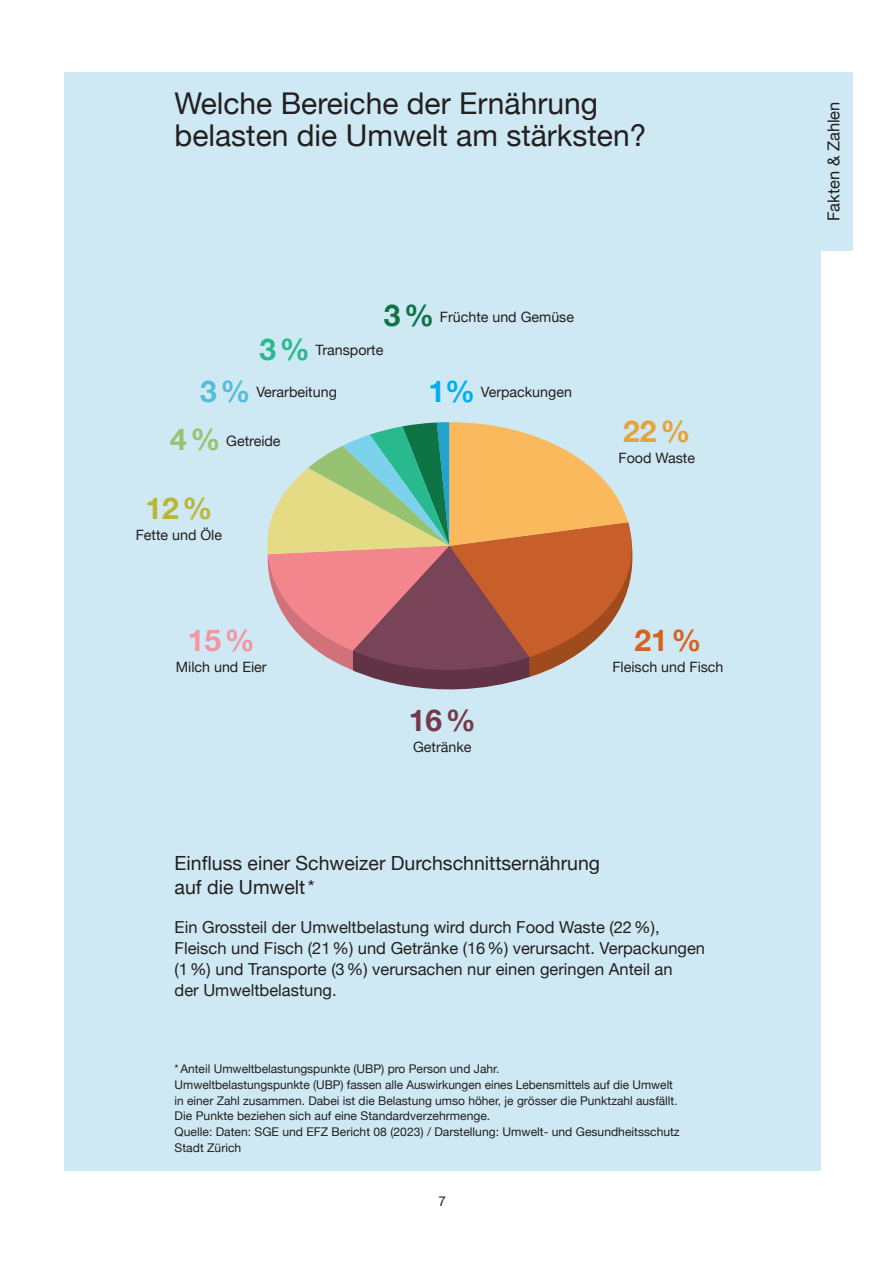
<style>
.page{position:relative;width:893px;height:1263px;background:#fff}
.page>*{position:absolute;margin:0;border:0;box-sizing:border-box;transform-origin:0 0}
.Titel_mittel{font:30px/31.5px "Helvetica Neue";color:#231f20}
.Beschriftung_Piktos_2{font:700 30px "Helvetica Neue";color:#e9a13a}
.Beschriftung_Piktos_2-2{font:700 30px "Helvetica Neue";color:#d66120}
.Beschriftung_Piktos_2-3{font:700 30px "Helvetica Neue";color:#74394c}
.Beschriftung_Piktos_2-4{font:700 30px "Helvetica Neue";color:#f296a2}
.Beschriftung_Piktos_2-5{font:700 30px "Helvetica Neue";color:#bcb531}
.Lauftext_gross{font:19.5px/24px "Helvetica Neue";color:#231f20}
.Lauftext_mittel{font:16.5px/21px "Helvetica Neue";color:#231f20}
.Beschriftung_Piktos_2-6{font:14.25px "Helvetica Neue";color:#231f20}
.t1{font:13.5px "Helvetica Neue";color:#231f20}
.Bildlegende{font:12px/15.8px "Helvetica Neue";color:#231f20}
.s1{font-weight:700;font-size:30px;color:#0e7345}
.s2{font-weight:700;font-size:30px;color:#29b98e}
.s3{font-weight:700;font-size:30px;color:#56bdd8}
.s4{font-weight:700;font-size:30px;color:#00aeef}
.s5{font-weight:700;font-size:30px;color:#96c271}
</style>
<div class="page">
<div style="left:64px;top:72px;width:757px;height:1098px;background:#cee9f3"></div>
<svg style="left:267px;top:422px;width:366px;height:268px"></svg>
<div style="left:821px;top:72px;width:32px;height:179px;background:#cee9f3"></div>
<p class="Titel_mittel" style="left:175px;top:89px;width:473px">Welche Bereiche der Ernährung belasten die Umwelt am stärksten?</p>
<p class="Beschriftung_Piktos_2-6" style="left:384px;top:306px;width:192px"><span class="s1">3%</span> Früchte und Gemüse</p>
<p class="Beschriftung_Piktos_2-6" style="left:259px;top:340px;width:126px"><span class="s2">3%</span> Transporte</p>
<p class="Beschriftung_Piktos_2-6" style="left:200px;top:382px;width:138px"><span class="s3">3%</span> Verarbeitung</p>
<p class="Beschriftung_Piktos_2-6" style="left:428px;top:382px;width:145px"><span class="s4">1%</span> Verpackungen</p>
<p class="Beschriftung_Piktos_2-6" style="left:170px;top:430px;width:112px"><span class="s5">4%</span> Getreide</p>
<p class="Beschriftung_Piktos_2-5" style="left:145px;top:485px;width:69px">12%</p>
<p class="Beschriftung_Piktos_2-6" style="left:136px;top:525px;width:88px">Fette und Öle</p>
<p class="Beschriftung_Piktos_2-4" style="left:188px;top:617px;width:69px">15%</p>
<p class="Beschriftung_Piktos_2-6" style="left:176px;top:656px;width:92px">Milch und Eier</p>
<p class="Beschriftung_Piktos_2-3" style="left:409px;top:697px;width:69px">16%</p>
<p class="Beschriftung_Piktos_2-6" style="left:413px;top:737px;width:60px">Getränke</p>
<p class="Beschriftung_Piktos_2" style="left:623px;top:407px;width:69px">22%</p>
<p class="Beschriftung_Piktos_2-6" style="left:618px;top:447px;width:78px">Food Waste</p>
<p class="Beschriftung_Piktos_2-2" style="left:634px;top:617px;width:69px">21%</p>
<p class="Beschriftung_Piktos_2-6" style="left:612px;top:656px;width:113px">Fleisch und Fisch</p>
<p class="Lauftext_gross" style="left:175px;top:852px;width:427px">Einfluss einer Schweizer Durchschnittsernährung auf die Umwelt*</p>
<p class="Lauftext_mittel" style="left:175px;top:918px;width:532px">Ein Grossteil der Umweltbelastung wird durch Food Waste (22%), Fleisch und Fisch (21%) und Getränke (16%) verursacht. Verpackungen (1%) und Transporte (3%) verursachen nur einen geringen Anteil an<br>der Umweltbelastung.</p>
<p class="Bildlegende" style="left:175px;top:1062px;width:326px">*Anteil Umweltbelastungspunkte (UBP) pro Person und Jahr.</p>
<p class="Bildlegende" style="left:175px;top:1077px;width:507px">Umweltbelastungspunkte (UBP) fassen alle Auswirkungen eines Lebensmittels auf die Umwelt in einer Zahl zusammen. Dabei ist die Belastung umso höher, je grösser die Punktzahl ausfällt.<br>Die Punkte beziehen sich auf eine Standardverzehrmenge.<br>Quelle: Daten: SGE und EFZ Bericht 08 (2023) / Darstellung: Umwelt- und Gesundheitsschutz Stadt Zürich</p>
<p class="t1" style="left:438px;top:1191px;width:9px">7</p>
<p class="Lauftext_mittel" style="left:824px;top:221px;width:121px;rotate:-90deg">Fakten &amp; Zahlen</p>
</div>
